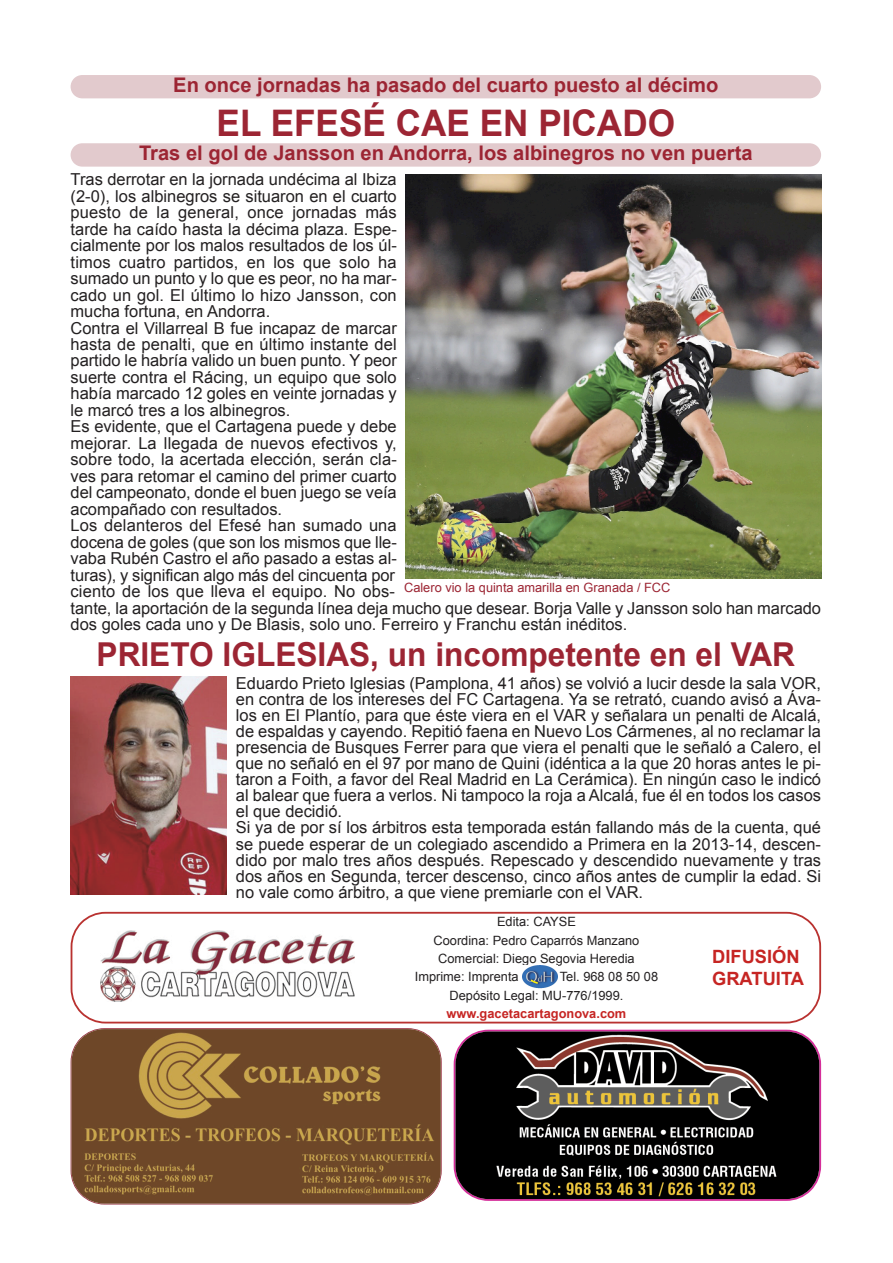
<style>
.page{position:relative;width:893px;height:1263px;background:#fff}
.page>*{position:absolute;margin:0;border:0;box-sizing:border-box;transform-origin:0 0}
.t1{font:700 36.6px "Arial";color:#9c2533;scale:.96 1}
.t2{font:700 33px "Arial";color:#9c2533;scale:.96 1}
.t3{font:700 20.1px "Arial";color:#9c2533}
.t4{font:700 18.3px/21.9px "Arial";color:#c62523}
.t5{font:16.5px/16.5px "Arial";color:#232021}
.t6{font:12.75px/18.3px "Arial";color:#232021;text-align:center}
.t7{font:12.75px "Arial";color:#9c2533}
.t8{font:700 12.75px "Arial";color:#c62523}
</style>
<div class="page">
<div style="left:71px;top:75px;width:750px;height:23px;background:#e2cacd"></div>
<img style="left:406px;top:174px;width:415px;height:405px">
<svg style="left:71px;top:143px;width:750px;height:24px"></svg>
<img style="left:71px;top:677px;width:155px;height:218px">
<svg style="left:453px;top:1030px;width:368px;height:171px"></svg>
<img style="left:456px;top:1032px;width:363px;height:167px">
<img style="left:71px;top:1029px;width:370px;height:175px">
<svg style="left:71px;top:912px;width:750px;height:112px"></svg>
<div style="left:86px;top:925px;width:284px;height:88px;background:#fff"></div>
<img style="left:100px;top:930px;width:254px;height:71px">
<img style="left:522px;top:966px;width:35px;height:23px">
<p class="t3" style="left:173px;top:74px;width:546px">En once jornadas ha pasado del cuarto puesto al décimo</p>
<h1 class="t1" style="left:217px;top:103px;width:479px">EL EFESÉ CAE EN PICADO</h1>
<p class="t3" style="left:139px;top:142px;width:615px">Tras el gol de Jansson en Andorra, los albinegros no ven puerta</p>
<p class="t5" style="left:71px;top:171px;width:752px">Tras derrotar en la jornada undécima al Ibiza<br>(2-0), los albinegros se situaron en el cuarto<br>puesto de la general, once jornadas más<br>tarde ha caído hasta la décima plaza. Espe-<br>cialmente por los malos resultados de los úl-<br>timos cuatro partidos, en los que solo ha<br>sumado un punto y lo que es peor, no ha mar-<br>cado un gol. El último lo hizo Jansson, con<br>mucha fortuna, en Andorra.<br>Contra el Villarreal B fue incapaz de marcar<br>hasta de penalti, que en último instante del<br>partido le habría valido un buen punto. Y peor<br>suerte contra el Rácing, un equipo que solo<br>había marcado 12 goles en veinte jornadas y<br>le marcó tres a los albinegros.<br>Es evidente, que el Cartagena puede y debe<br>mejorar. La llegada de nuevos efectivos y,<br>sobre todo, la acertada elección, serán cla-<br>ves para retomar el camino del primer cuarto<br>del campeonato, donde el buen juego se veía<br>acompañado con resultados.<br>Los delanteros del Efesé han sumado una<br>docena de goles (que son los mismos que lle-<br>vaba Rubén Castro el año pasado a estas al-<br>turas), y significan algo más del cincuenta por<br>ciento de los que lleva el equipo. No obs-<br>tante, la aportación de la segunda línea deja mucho que desear. Borja Valle y Jansson solo han marcado dos goles cada uno y De Blasis, solo uno. Ferreiro y Franchu están inéditos.</p>
<p class="t7" style="left:404px;top:580px;width:268px">Calero vio la quinta amarilla en Granada / FCC</p>
<h2 class="t2" style="left:97px;top:636px;width:729px">PRIETO IGLESIAS, un incompetente en el VAR</h2>
<p class="t5" style="left:236px;top:675px;width:586px;line-height:16px">Eduardo Prieto Iglesias (Pamplona, 41 años) se volvió a lucir desde la sala VOR, en contra de los intereses del FC Cartagena. Ya se retrató, cuando avisó a Áva&shy;los en El Plantío, para que éste viera en el VAR y señalara un penalti de Alcalá, de espaldas y cayendo. Repitió faena en Nuevo Los Cármenes, al no reclamar la presencia de Busques Ferrer para que viera el penalti que le señaló a Calero, el que no señaló en el 97 por mano de Quini (idéntica a la que 20 horas antes le pi&shy;taron a Foith, a favor del Real Madrid en La Cerámica). En ningún caso le indicó al balear que fuera a verlos. Ni tampoco la roja a Alcalá, fue él en todos los casos el que decidió.<br>Si ya de por sí los árbitros esta temporada están fallando más de la cuenta, qué se puede esperar de un colegiado ascendido a Primera en la 2013-14, descen&shy;dido por malo tres años después. Repescado y descendido nuevamente y tras dos años en Segunda, tercer descenso, cinco años antes de cumplir la edad. Si no vale como árbitro, a que viene premiarle con el VAR.</p>
<p class="t6" style="left:415px;top:913px;width:245px">Edita: CAYSE<br>Coordina: Pedro Caparrós Manzano<br>Comercial: Diego Segovia Heredia<br>Imprime: Imprenta QdH - Tel. 968 08 50 08<br>Depósito Legal: MU-776/1999.</p>
<p class="t8" style="left:446px;top:1006px;width:181px">www.gacetacartagonova.com</p>
<p class="t4" style="left:712px;top:946px;width:93px">DIFUSIÓN<br>GRATUITA</p>
</div>
